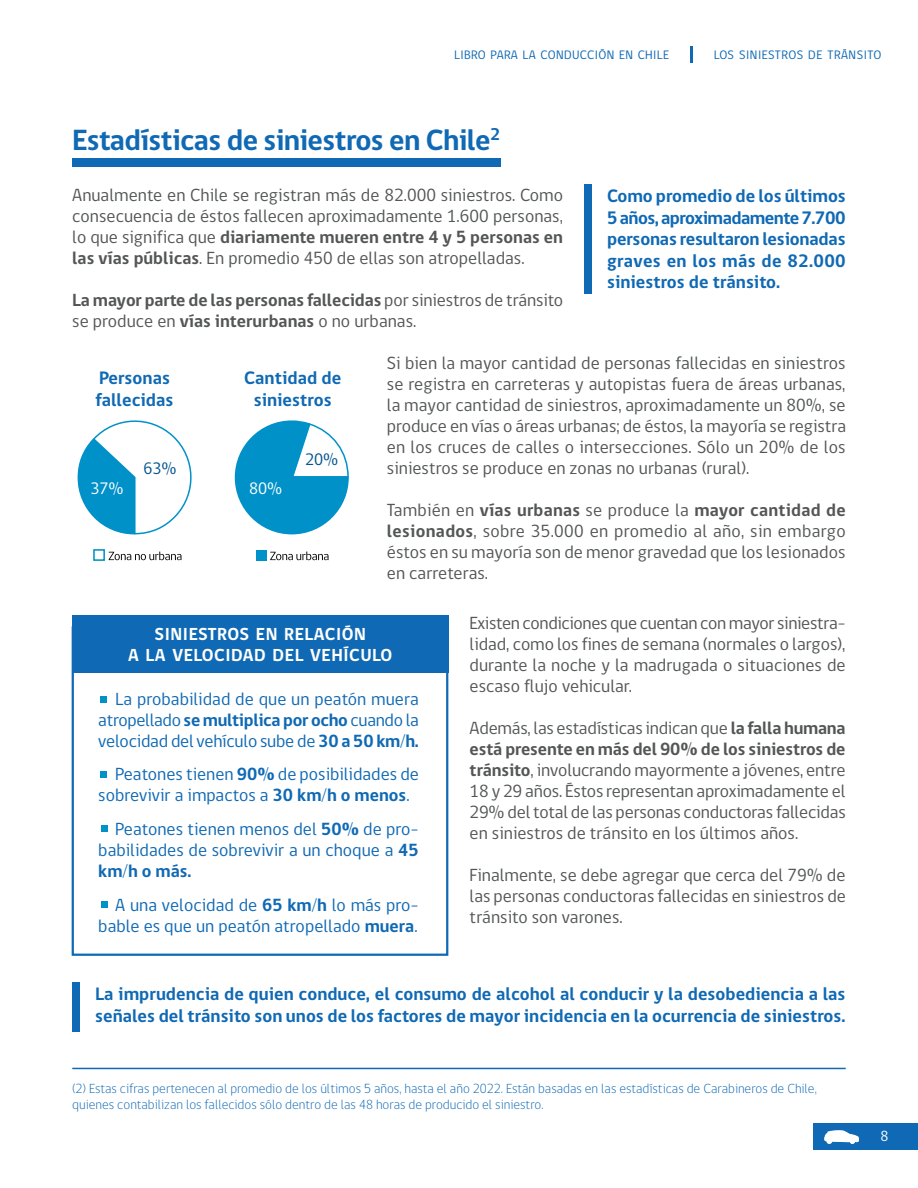
<style>
.page{position:relative;width:918px;height:1188px;background:#fff}
.page>*{position:absolute;margin:0;border:0;box-sizing:border-box;transform-origin:0 0}
.t1{font:700 30px "gob CL";letter-spacing:-.02em;color:#0f69b4}
.t2{font:700 18.45px/21.5px "gob CL";color:#0f69b4}
.t3{font:18px/21px "gob CL";color:#545656;text-align:justify}
.t4{font:18px/21px "gob CL";color:#0f69b4;text-align:justify}
.t5{font:700 18px/21px "gob CL";letter-spacing:-.005em;color:#545656}
.t6{font:700 17.85px/21px "gob CL";letter-spacing:.03em;color:#fff;text-align:center}
.t7{font:16.95px "gob CL";color:#00548d}
.t8{font:16.95px "gob CL";color:#fff}
.t9{font:15px "gob CL";color:#fff}
.t10{font:300 13.5px/16.5px "gob CL";color:#0f69b4}
.t11{font:12.6px "gob CL";letter-spacing:.03em;color:#0f69b4}
.s1{font-weight:700}
.s2{font-weight:400}
</style>
<div class="page">
<hr style="left:690px;top:47px;width:3px;height:16px;background:#0f69b4">
<div style="left:813px;top:1123px;width:105px;height:27px;background:#0f69b4"></div>
<svg style="left:824px;top:1130px;width:35px;height:14px"></svg>
<svg style="left:109px;top:552px;width:72px;height:8px"></svg>
<div style="left:93px;top:549px;width:12px;height:12px;border:2px solid #0091c8"></div>
<hr style="left:72px;top:1068px;width:774px;height:1px;background:#0f69b4">
<div style="left:584px;top:184px;width:8px;height:110px;background:#0f69b4"></div>
<div style="left:256px;top:551px;width:10px;height:10px;background:#0091c8"></div>
<svg style="left:270px;top:552px;width:59px;height:8px"></svg>
<div style="left:72px;top:615px;width:376px;height:58px;background:#0f69b4"></div>
<div style="left:72px;top:626px;width:376px;height:330px;border:2px solid #0f69b4"></div>
<svg style="left:101px;top:696px;width:6px;height:6px"></svg>
<svg style="left:101px;top:772px;width:6px;height:6px"></svg>
<svg style="left:102px;top:826px;width:6px;height:6px"></svg>
<svg style="left:102px;top:902px;width:6px;height:6px"></svg>
<div style="left:72px;top:982px;width:8px;height:49px;background:#0f69b4"></div>
<div style="left:72px;top:158px;width:429px;height:8px;background:#0f69b4"></div>
<svg style="left:77px;top:420px;width:115px;height:115px"></svg>
<svg style="left:234px;top:420px;width:115px;height:115px"></svg>
<p class="t11" style="left:454px;top:46px;width:216px">LIBRO PARA LA CONDUCCIÓN EN CHILE</p>
<p class="t11" style="left:714px;top:46px;width:169px">LOS SINIESTROS DE TRÁNSITO</p>
<h1 class="t1" style="left:72px;top:120px;width:429px">Estadísticas de siniestros en Chile<sup>2</sup></h1>
<p class="t3" style="left:72px;top:185px;width:492px">Anualmente en Chile se registran más de 82.000 siniestros. Como consecuencia de éstos fallecen aproximadamente 1.600 personas, lo que significa que <span class="s1">diariamente mueren entre 4 y 5 personas en las vías públicas</span>. En promedio 450 de ellas son atropelladas.</p>
<p class="t5" style="left:72px;top:290px;width:492px">La mayor parte de las personas fallecidas <span class="s2">por siniestros de tránsito se produce en</span> vías interurbanas <span class="s2">o no urbanas.</span></p>
<p class="t3" style="left:387px;top:353px;width:461px">Si bien la mayor cantidad de personas fallecidas en siniestros se registra en carreteras y autopistas fuera de áreas urbanas, la mayor cantidad de siniestros, aproximadamente un 80%, se produce en vías o áreas urbanas; de éstos, la mayoría se registra en los cruces de calles o intersecciones. Sólo un 20% de los siniestros se produce en zonas no urbanas (rural).</p>
<p class="t3" style="left:387px;top:500px;width:460px">También en <span class="s1">vías urbanas</span> se produce la <span class="s1">mayor cantidad de lesionados</span>, sobre 35.000 en promedio al año, sin embargo éstos en su mayoría son de menor gravedad que los lesionados en carreteras.</p>
<p class="t2" style="left:607px;top:186px;width:240px;text-align:justify">Como promedio de los últimos 5 años, aproximadamente 7.700 personas resultaron lesionadas graves en los más de 82.000 siniestros de tránsito.</p>
<p class="t2" style="left:96px;top:368px;width:79px">Personas fallecidas</p>
<p class="t2" style="left:244px;top:368px;width:99px;text-align:center">Cantidad de siniestros</p>
<p class="t7" style="left:305px;top:448px;width:34px">20%</p>
<p class="t7" style="left:144px;top:457px;width:34px">63%</p>
<p class="t8" style="left:90px;top:477px;width:34px">37%</p>
<p class="t8" style="left:249px;top:477px;width:34px">80%</p>
<p class="t6" style="left:128px;top:624px;width:266px">SINIESTROS EN RELACIÓN<br>A LA VELOCIDAD DEL VEHÍCULO</p>
<p class="t4" style="left:98px;top:689px;width:322px;text-indent:17px">La probabilidad de que un peatón muera atropellado <span class="s1">se multiplica por ocho</span> cuando la velocidad del vehículo sube de <span class="s1">30 a 50 km/h.</span></p>
<p class="t4" style="left:98px;top:764px;width:322px;text-indent:17px">Peatones tienen <span class="s1">90%</span> de posibilidades de sobrevivir a impactos a <span class="s1">30 km/h o menos</span>.</p>
<p class="t4" style="left:98px;top:819px;width:322px;text-indent:17px">Peatones tienen menos del <span class="s1">50%</span> de pro&shy;babilidades de sobrevivir a un choque a <span class="s1">45 km/h o más.</span></p>
<p class="t4" style="left:98px;top:895px;width:322px;text-align:right">A una velocidad de <span class="s1">65 km/h</span> lo más pro&shy;bable es que un peatón atropellado <span class="s1">muera</span>.</p>
<p class="t3" style="left:470px;top:613px;width:378px">Existen condiciones que cuentan con mayor siniestra&shy;lidad, como los fines de semana (normales o largos), durante la noche y la madrugada o situaciones de escaso flujo vehicular.</p>
<p class="t3" style="left:470px;top:718px;width:378px">Además, las estadísticas indican que <span class="s1">la falla humana está presente en más del 90% de los siniestros de tránsito</span>, involucrando mayormente a jóvenes, entre 18 y 29 años. Éstos representan aproximadamente el 29% del total de las personas conductoras fallecidas en siniestros de tránsito en los últimos años.</p>
<p class="t3" style="left:470px;top:865px;width:378px">Finalmente, se debe agregar que cerca del 79% de las personas conductoras fallecidas en siniestros de tránsito son varones.</p>
<p class="t2" style="left:95px;top:984px;width:752px">La imprudencia de quien conduce, el consumo de alcohol al conducir y la desobediencia a las señales del tránsito son unos de los factores de mayor incidencia en la ocurrencia de siniestros.</p>
<p class="t10" style="left:72px;top:1080px;width:746px">(2) Estas cifras pertenecen al promedio de los últimos 5 años, hasta el año 2022. Están basadas en las estadísticas de Carabineros de Chile, quienes contabilizan los fallecidos sólo dentro de las 48 horas de producido el siniestro.</p>
<p class="t9" style="left:880px;top:1126px;width:10px">8</p>
</div>
